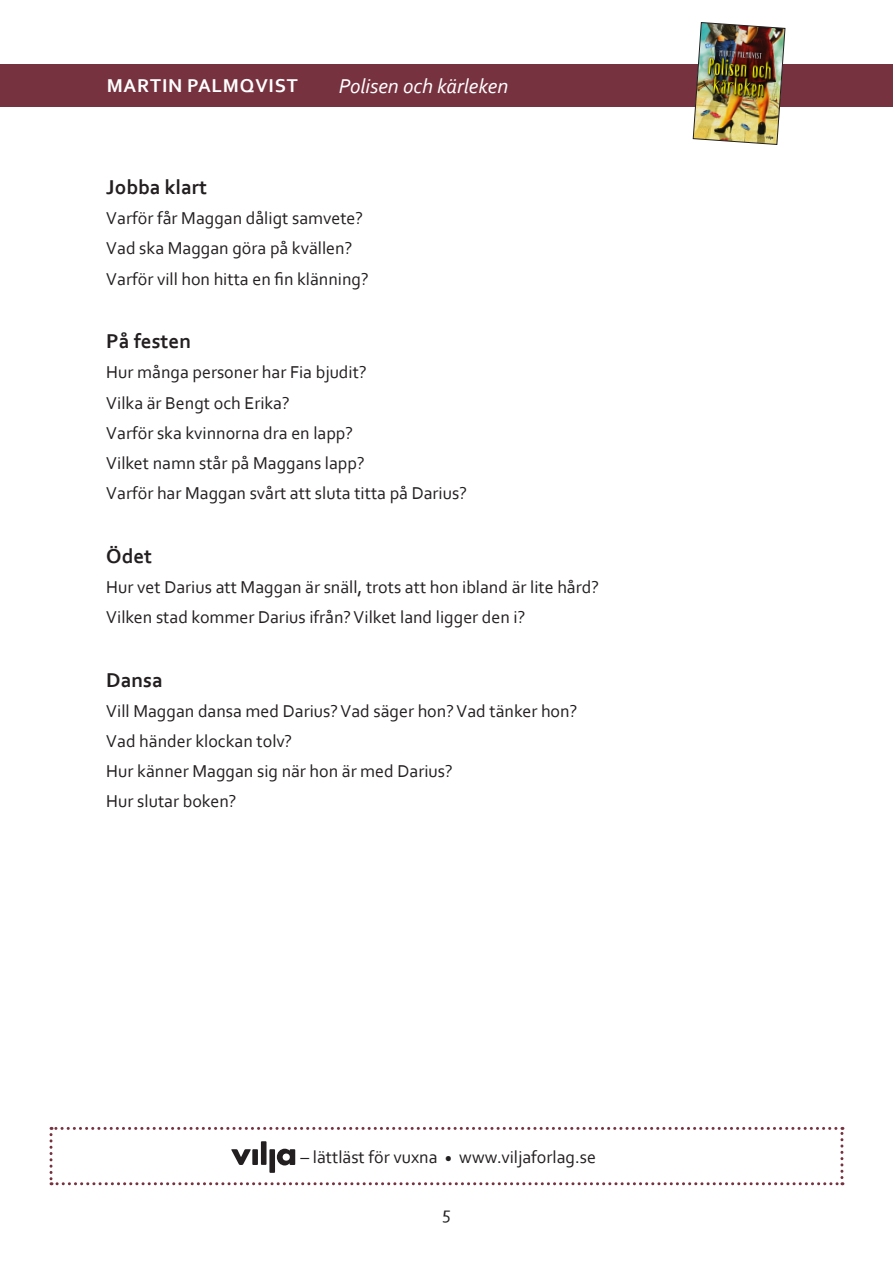
<style>
.page{position:relative;width:893px;height:1263px;background:#fff}
.page>*{position:absolute;margin:0;border:0;box-sizing:border-box;transform-origin:0 0}
.Underrubrik{font:700 21px "Corbel";color:#231f20}
.t1{font:italic 21px "Corbel";color:#fff}
.t2{font:700 19.5px "Corbel";letter-spacing:.04em;color:#fff}
.Frågor_-_elevmateria{font:18px "Corbel";color:#231f20}
</style>
<div class="page">
<div style="left:0;top:64px;width:893px;height:42px;background:#773240"></div>
<img style="left:693px;top:22px;width:92px;height:123px">
<svg style="left:50px;top:1127px;width:793px;height:58px"></svg>
<p class="t2" style="left:107px;top:74px;width:193px">MARTIN PALMQVIST</p>
<p class="t1" style="left:339px;top:73px;width:171px">Polisen och kärleken</p>
<p class="Underrubrik" style="left:106px;top:174px;width:102px">Jobba klart</p>
<p class="Frågor_-_elevmateria" style="left:106px;top:207px;width:258px">Varför får Maggan dåligt samvete?</p>
<p class="Frågor_-_elevmateria" style="left:106px;top:237px;width:248px">Vad ska Maggan göra på kvällen?</p>
<p class="Frågor_-_elevmateria" style="left:106px;top:267px;width:264px">Varför vill hon hitta en fin klänning?</p>
<p class="Underrubrik" style="left:106px;top:328px;width:86px">På festen</p>
<p class="Frågor_-_elevmateria" style="left:106px;top:361px;width:262px">Hur många personer har Fia bjudit?</p>
<p class="Frågor_-_elevmateria" style="left:106px;top:391px;width:185px">Vilka är Bengt och Erika?</p>
<p class="Frågor_-_elevmateria" style="left:106px;top:421px;width:248px">Varför ska kvinnorna dra en lapp?</p>
<p class="Frågor_-_elevmateria" style="left:106px;top:452px;width:260px">Vilket namn står på Maggans lapp?</p>
<p class="Frågor_-_elevmateria" style="left:106px;top:482px;width:362px">Varför har Maggan svårt att sluta titta på Darius?</p>
<p class="Underrubrik" style="left:106px;top:543px;width:47px">Ödet</p>
<p class="Frågor_-_elevmateria" style="left:106px;top:576px;width:494px">Hur vet Darius att Maggan är snäll, trots att hon ibland är lite hård?</p>
<p class="Frågor_-_elevmateria" style="left:106px;top:606px;width:421px">Vilken stad kommer Darius ifrån? Vilket land ligger den i?</p>
<p class="Underrubrik" style="left:106px;top:667px;width:58px">Dansa</p>
<p class="Frågor_-_elevmateria" style="left:106px;top:700px;width:472px">Vill Maggan dansa med Darius? Vad säger hon? Vad tänker hon?</p>
<p class="Frågor_-_elevmateria" style="left:106px;top:730px;width:187px">Vad händer klockan tolv?</p>
<p class="Frågor_-_elevmateria" style="left:106px;top:760px;width:348px">Hur känner Maggan sig när hon är med Darius?</p>
<p class="Frågor_-_elevmateria" style="left:106px;top:790px;width:132px">Hur slutar boken?</p>
<p class="Frågor_-_elevmateria" style="left:300px;top:1146px;width:297px">– lättläst för vuxna <sub>•</sub> www.viljaforlag.se</p>
<p class="Frågor_-_elevmateria" style="left:442px;top:1202px;width:10px">5</p>
</div>
